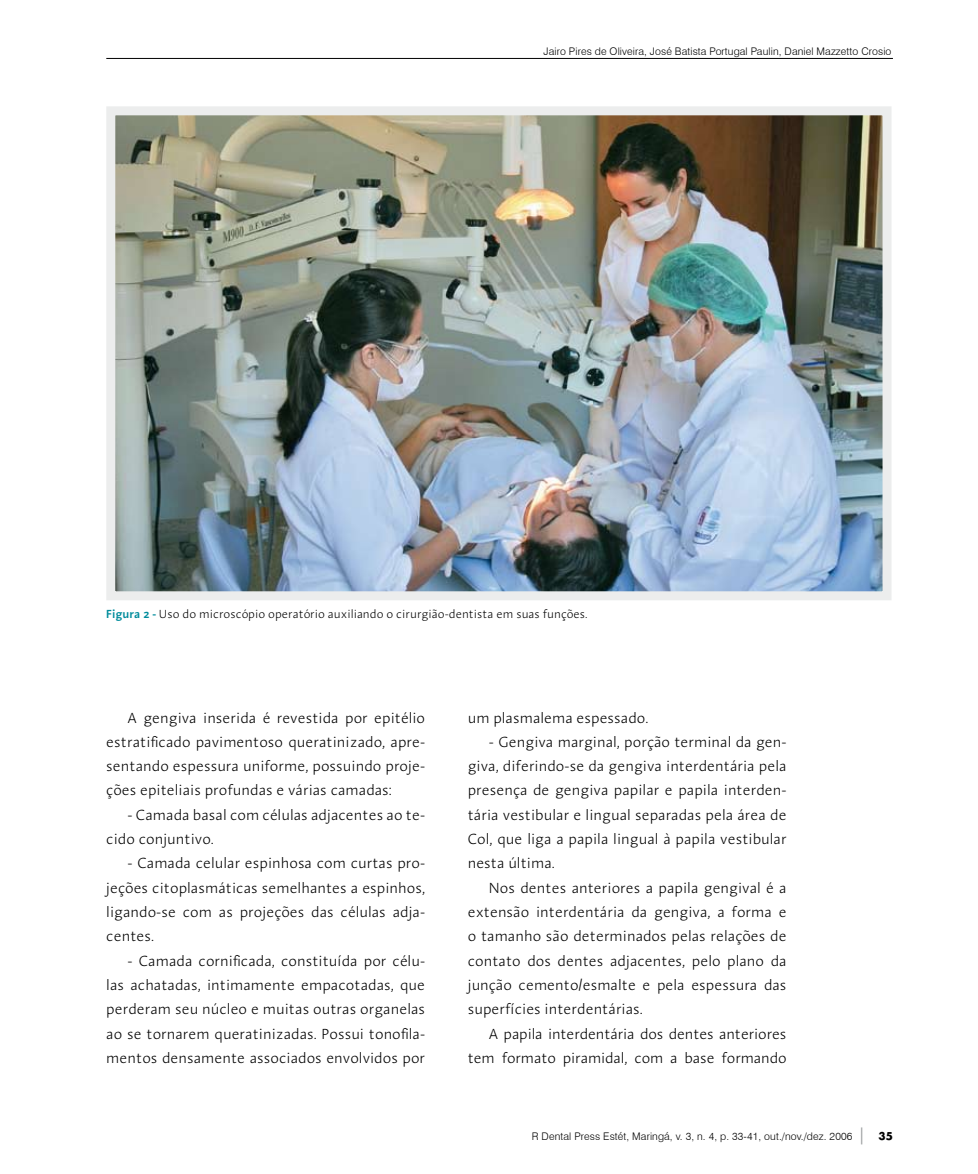
<style>
.page{position:relative;width:978px;height:1174px;background:#fff}
.page>*{position:absolute;margin:0;border:0;box-sizing:border-box;transform-origin:0 0}
.t1{font:300 15px/24.3px "Linotype Aroma";color:#000;text-align:justify}
.t2{font:300 12px "Linotype Aroma";color:#000}
.t3{font:300 10.5px "Swiss 721 BT";letter-spacing:.01em;color:#000}
.t4{font:700 10.5px "Futura";color:#000}
.s1{font-weight:600;color:#008c9c}
</style>
<div class="page">
<svg style="left:861px;top:1127px;width:1px;height:17px"></svg>
<hr style="left:106px;top:58px;width:787px;height:1px;background:#000">
<img style="left:116px;top:116px;width:765px;height:474px">
<div style="left:106px;top:106px;width:785px;height:494px;border:9px solid #eceded"></div>
<p class="t3" style="left:544px;top:45px;width:349px">Jairo Pires de Oliveira, José Batista Portugal Paulin, Daniel Mazzetto Crosio</p>
<p class="t2" style="left:106px;top:607px;width:483px"><span class="s1">Figura 2 -</span> Uso do microscópio operatório auxiliando o cirurgião-dentista em suas funções.</p>
<p class="t1" style="left:106px;top:705px;width:320px;text-indent:21px">A gengiva inserida é revestida por epitélio estratificado pavimentoso queratinizado, apre&shy;sentando espessura uniforme, possuindo proje&shy;ções epiteliais profundas e várias camadas:</p>
<p class="t1" style="left:106px;top:802px;width:320px;text-indent:21px">- Camada basal com células adjacentes ao te&shy;cido conjuntivo.</p>
<p class="t1" style="left:106px;top:851px;width:320px;text-indent:21px">- Camada celular espinhosa com curtas pro&shy;jeções citoplasmáticas semelhantes a espinhos, ligando-se com as projeções das células adja&shy;centes.</p>
<p class="t1" style="left:106px;top:948px;width:320px;text-indent:21px">- Camada cornificada, constituída por célu&shy;las achatadas, intimamente empacotadas, que perderam seu núcleo e muitas outras organelas ao se tornarem queratinizadas. Possui tonofila&shy;mentos densamente associados envolvidos por</p>
<p class="t1" style="left:468px;top:705px;width:182px">um plasmalema espessado.</p>
<p class="t1" style="left:468px;top:729px;width:320px;text-indent:21px">- Gengiva marginal, porção terminal da gen&shy;giva, diferindo-se da gengiva interdentária pela presença de gengiva papilar e papila interden&shy;tária vestibular e lingual separadas pela área de Col, que liga a papila lingual à papila vestibular nesta última.</p>
<p class="t1" style="left:468px;top:875px;width:320px;text-indent:21px">Nos dentes anteriores a papila gengival é a extensão interdentária da gengiva, a forma e o tamanho são determinados pelas relações de contato dos dentes adjacentes, pelo plano da junção cemento/esmalte e pela espessura das superfícies interdentárias.</p>
<p class="t1" style="left:468px;top:1021px;width:320px;text-align:right">A papila interdentária dos dentes anteriores tem formato piramidal, com a base formando</p>
<p class="t3" style="left:532px;top:1129px;width:322px">R Dental Press Estét, Maringá, v. 3, n. 4, p. 33-41, out./nov./dez. 2006</p>
<p class="t4" style="left:878px;top:1129px;width:16px">35</p>
</div>
